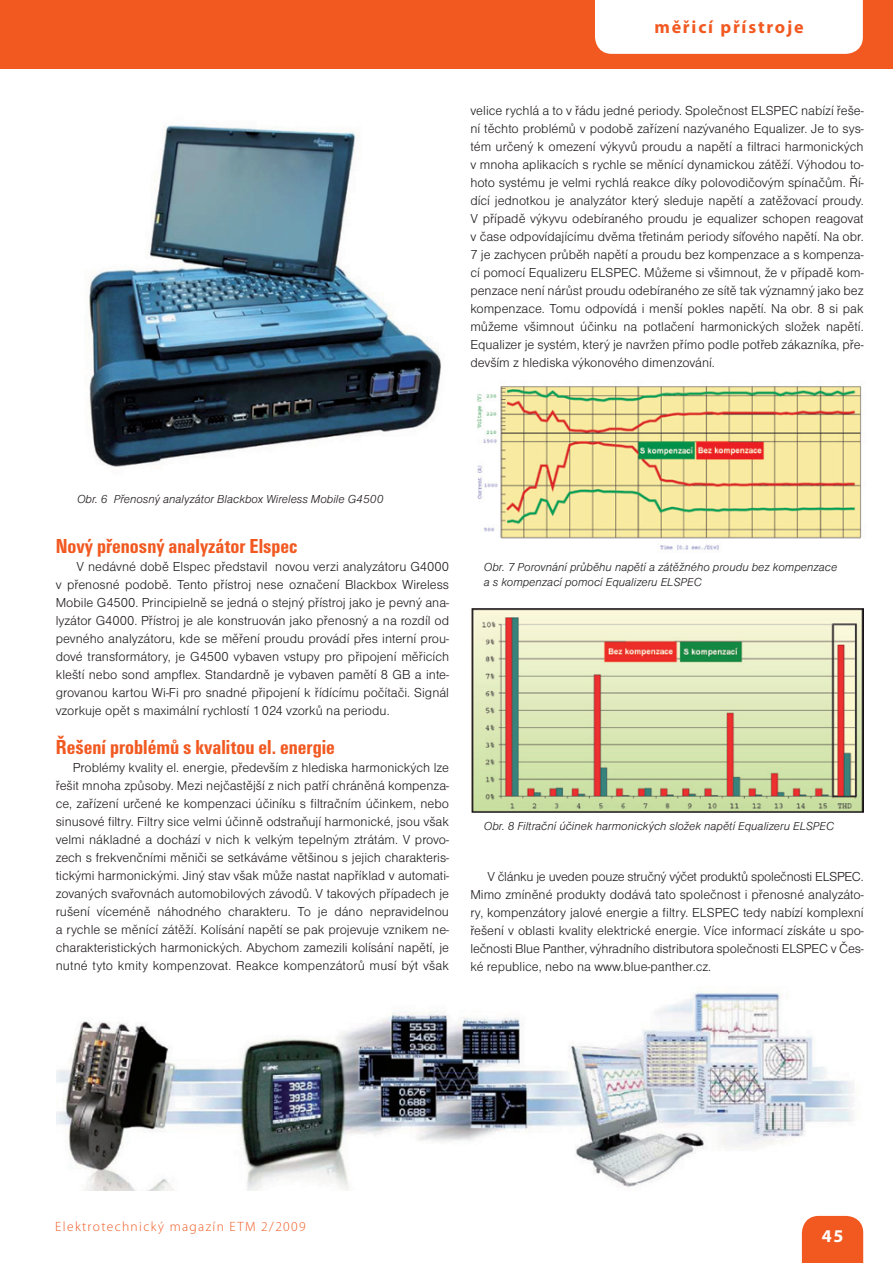
<style>
.page{position:relative;width:893px;height:1263px;background:#fff}
.page>*{position:absolute;margin:0;border:0;box-sizing:border-box;transform-origin:0 0}
.t1{font:700 condensed 21px "U001 TOT";color:#f15921}
.t2{font:700 18px "Myriad Pro";letter-spacing:.1em;color:#f15921}
.t3{font:700 18px "Myriad Pro";color:#fff}
.t4{font:13.5px/18px "Nimbus Sans DOT Ligh";color:#231f20;text-align:justify}
.t5{font:300 13.5px "Myriad Pro";letter-spacing:.1em;color:#f15921}
.t6{font:12px/15px "Nimbus Sans DOT Ligh Ital";color:#231f20}
</style>
<div class="page">
<div style="left:802px;top:1216px;width:61px;height:47px;background:#f15921"></div>
<div style="left:0;top:0;width:893px;height:69px;background:#f15921"></div>
<div style="left:595px;top:0;width:268px;height:54px;background:#fff"></div>
<img style="left:57px;top:991px;width:797px;height:200px">
<img style="left:88px;top:125px;width:354px;height:342px">
<img style="left:477px;top:386px;width:385px;height:165px">
<img style="left:472px;top:609px;width:392px;height:203px">
<h2 class="t2" style="left:654px;top:17px;width:151px">měřicí přístroje</h2>
<p class="t4" style="left:470px;top:102px;width:395px">velice rychlá a to v řádu jedné periody. Společnost ELSPEC nabízí řeše&shy;ní těchto problémů v podobě zařízení nazývaného Equalizer. Je to sys&shy;tém určený k omezení výkyvů proudu a napětí a filtraci harmonických v mnoha aplikacích s rychle se měnící dynamickou zátěží. Výhodou to&shy;hoto systému je velmi rychlá reakce díky polovodičovým spínačům. Ří&shy;dící jednotkou je analyzátor který sleduje napětí a zatěžovací proudy.<br>V případě výkyvu odebíraného proudu je equalizer schopen reagovat v čase odpovídajícímu dvěma třetinám periody síťového napětí. Na obr.<br>7 je zachycen průběh napětí a proudu bez kompenzace a s kompenza&shy;cí pomocí Equalizeru ELSPEC. Můžeme si všimnout, že v případě kom&shy;penzace není nárůst proudu odebíraného ze sítě tak významný jako bez kompenzace. Tomu odpovídá i menší pokles napětí. Na obr. 8 si pak můžeme všimnout účinku na potlačení harmonických složek napětí.<br>Equalizer je systém, který je navržen přímo podle potřeb zákazníka, pře&shy;devším z hlediska výkonového dimenzování.</p>
<p class="t6" style="left:77px;top:491px;width:308px">Obr. 6 Přenosný analyzátor Blackbox Wireless Mobile G4500</p>
<h1 class="t1" style="left:56px;top:534px;width:243px">Nový přenosný analyzátor Elspec</h1>
<p class="t4" style="left:56px;top:558px;width:395px;text-indent:21px">V nedávné době Elspec představil novou verzi analyzátoru G4000 v přenosné podobě. Tento přístroj nese označení Blackbox Wireless Mobile G4500. Principielně se jedná o stejný přístroj jako je pevný ana&shy;lyzátor G4000. Přístroj je ale konstruován jako přenosný a na rozdíl od pevného analyzátoru, kde se měření proudu provádí přes interní prou&shy;dové transformátory, je G4500 vybaven vstupy pro připojení měřicích kleští nebo sond ampflex. Standardně je vybaven pamětí 8 GB a inte&shy;grovanou kartou Wi-Fi pro snadné připojení k řídícímu počítači. Signál vzorkuje opět s maximální rychlostí 1024 vzorků na periodu.</p>
<h1 class="t1" style="left:56px;top:735px;width:281px">Řešení problémů s kvalitou el. energie</h1>
<p class="t4" style="left:56px;top:759px;width:395px;text-indent:17px">Problémy kvality el. energie, především z hlediska harmonických lze řešit mnoha způsoby. Mezi nejčastější z nich patří chráněná kompenza&shy;ce, zařízení určené ke kompenzaci účiníku s filtračním účinkem, nebo sinusové filtry. Filtry sice velmi účinně odstraňují harmonické, jsou však velmi nákladné a dochází v nich k velkým tepelným ztrátám. V provo&shy;zech s frekvenčními měniči se setkáváme většinou s jejich charakteris&shy;tickými harmonickými. Jiný stav však může nastat například v automati&shy;zovaných svařovnách automobilových závodů. V takových případech je rušení víceméně náhodného charakteru. To je dáno nepravidelnou a rychle se měnící zátěží. Kolísání napětí se pak projevuje vznikem ne&shy;charakteristických harmonických. Abychom zamezili kolísání napětí, je nutné tyto kmity kompenzovat. Reakce kompenzátorů musí být však</p>
<p class="t6" style="left:484px;top:560px;width:355px">Obr. 7 Porovnání průběhu napětí a zátěžného proudu bez kompenzace a s kompenzací pomocí Equalizeru ELSPEC</p>
<p class="t6" style="left:484px;top:819px;width:352px">Obr. 8 Filtrační účinek harmonických složek napětí Equalizeru ELSPEC</p>
<p class="t4" style="left:470px;top:867px;width:395px;text-indent:17px">V článku je uveden pouze stručný výčet produktů společnosti ELSPEC.<br>Mimo zmíněné produkty dodává tato společnost i přenosné analyzáto&shy;ry, kompenzátory jalové energie a filtry. ELSPEC tedy nabízí komplexní řešení v oblasti kvality elektrické energie. Více informací získáte u spo&shy;lečnosti Blue Panther, výhradního distributora společnosti ELSPEC v Čes&shy;ké republice, nebo na www.blue-panther.cz.</p>
<p class="t5" style="left:55px;top:1219px;width:252px">Elektrotechnický magazín ETM 2/2009</p>
<h2 class="t3" style="left:822px;top:1226px;width:23px">45</h2>
</div>
